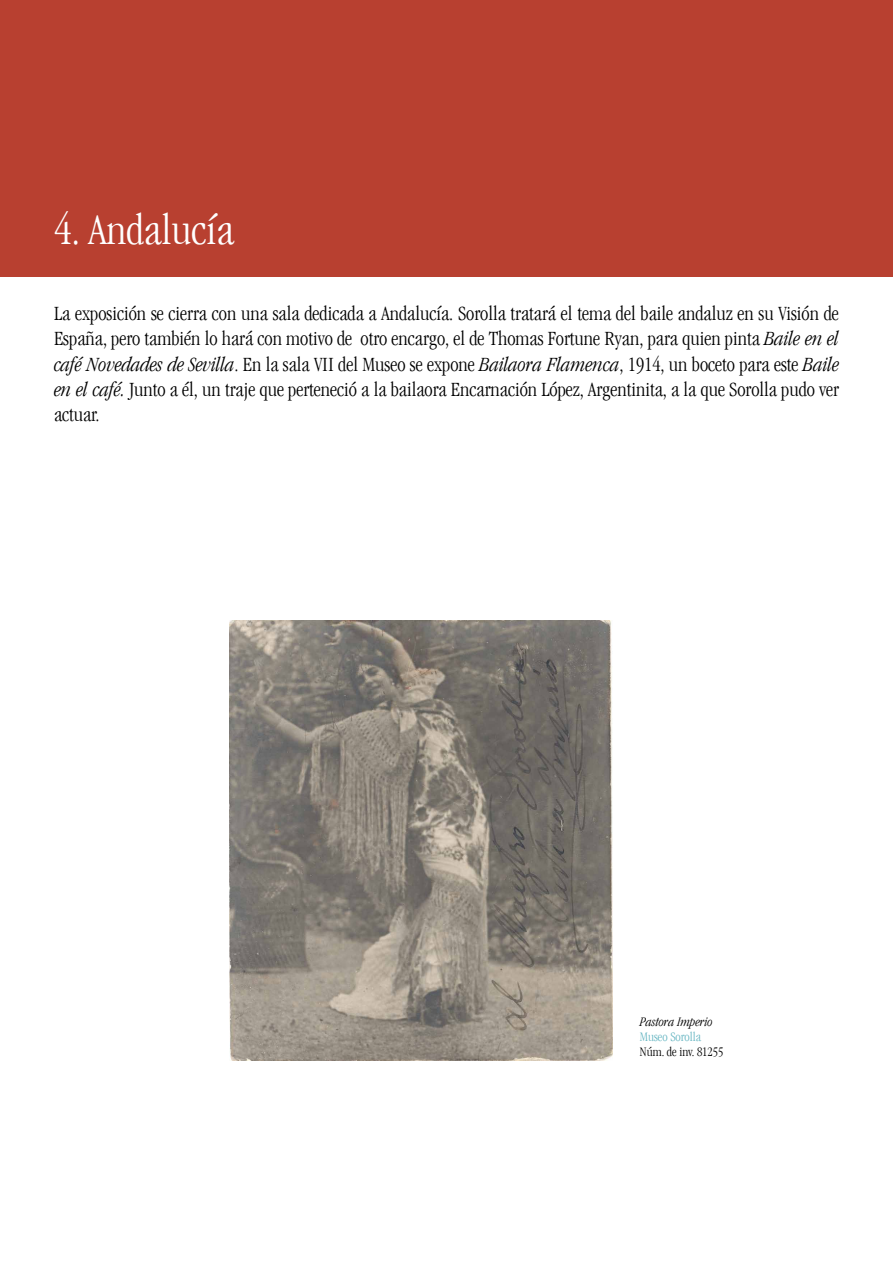
<style>
.page{position:relative;width:893px;height:1263px;background:#fff}
.page>*{position:absolute;margin:0;border:0;box-sizing:border-box;transform-origin:0 0}
.t1{font:300 condensed 45px "Garamond LT";color:#fff}
.t2{font:300 condensed 21px/25.2px "Garamond LT";color:#000;text-align:justify}
.t3{font:300 condensed 13.5px "Garamond LT";color:#000}
.t4{font:italic 300 condensed 13.5px "Garamond LT";color:#000}
.t5{font:300 condensed 13.5px "Garamond LT";color:#67b6c2}
.s1{font-style:italic}
</style>
<div class="page">
<div style="left:0;top:0;width:893px;height:276px;background:#b84030"></div>
<img style="left:229px;top:620px;width:383px;height:440px">
<h1 class="t1" style="left:54px;top:206px;width:181px">4. Andalucía</h1>
<p class="t2" style="left:54px;top:301px;width:787px">La exposición se cierra con una sala dedicada a Andalucía. Sorolla tratará el tema del baile andaluz en su Visión de España, pero también lo hará con motivo de otro encargo, el de Thomas Fortune Ryan, para quien pinta <span class="s1">Baile en el café Novedades de Sevilla</span>. En la sala VII del Museo se expone <span class="s1">Bailaora Flamenca</span>, 1914, un boceto para este <span class="s1">Baile en el café.</span> Junto a él, un traje que perteneció a la bailaora Encarnación López, Argentinita, a la que Sorolla pudo ver actuar.</p>
<p class="t4" style="left:640px;top:1014px;width:74px">Pastora Imperio</p>
<p class="t5" style="left:640px;top:1029px;width:63px">Museo Sorolla</p>
<p class="t3" style="left:640px;top:1044px;width:85px">Núm. de inv. 81255</p>
</div>
